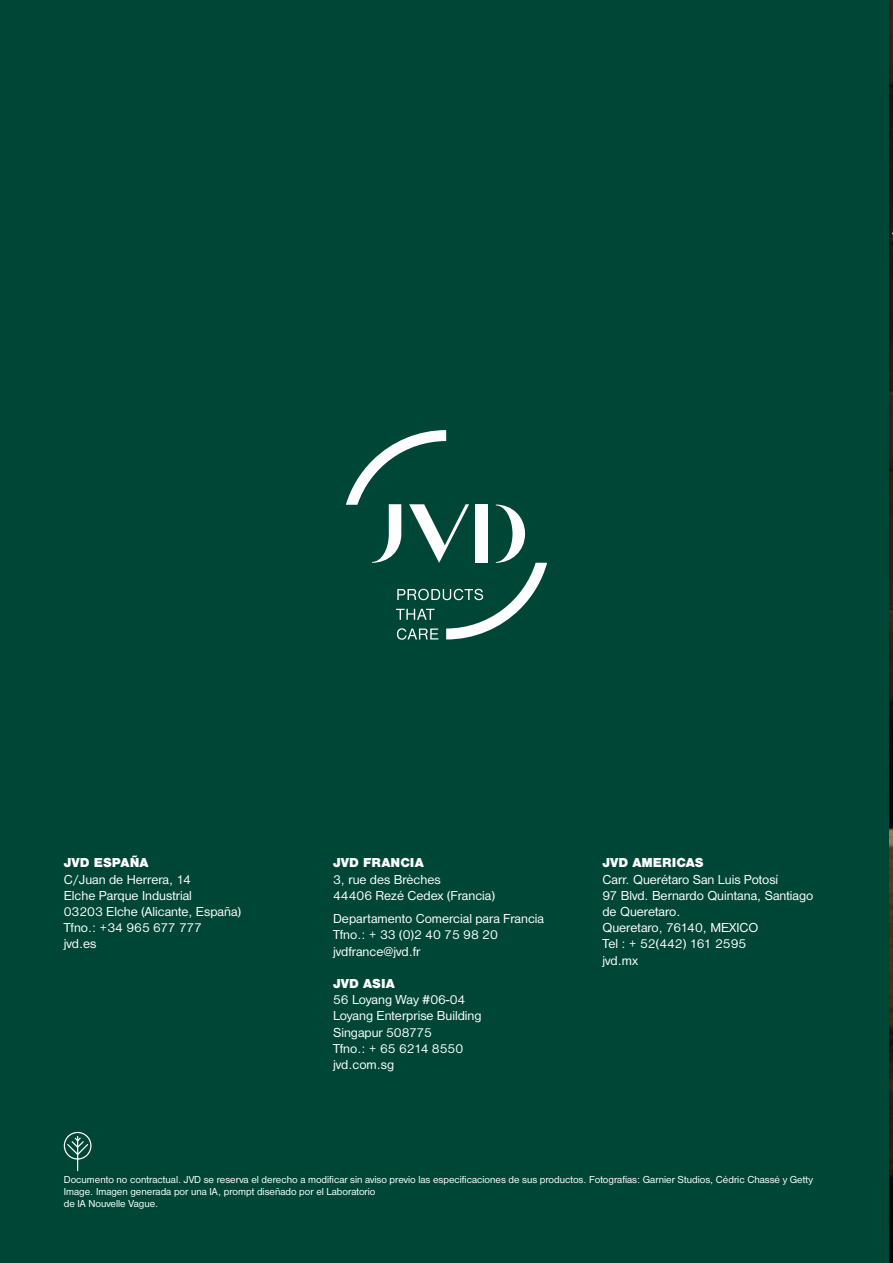
<style>
.page{position:relative;width:893px;height:1263px;background:#004636}
.page>*{position:absolute;margin:0;border:0;box-sizing:border-box;transform-origin:0 0}
.t1{font:13.5px/16.2px "Nimbus Sans DOT";color:#fff}
.t2{font:900 13.5px "Nimbus San";color:#fff}
.t3{font:10.5px/12px "Nimbus Sans DOT";color:#fff}
</style>
<div class="page">
<img style="left:890px;top:0;width:3px;height:1263px">
<svg style="left:346px;top:430px;width:201px;height:210px"></svg>
<svg style="left:64px;top:1132px;width:27px;height:39px"></svg>
<p class="t2" style="left:64px;top:855px;width:86px">JVD ESPAÑA</p>
<p class="t1" style="left:64px;top:871px;width:179px">C/Juan de Herrera, 14<br>Elche Parque Industrial<br>03203 Elche (Alicante, España)<br>Tfno.: +34 965 677 777<br>jvd.es</p>
<p class="t2" style="left:333px;top:855px;width:92px">JVD FRANCIA</p>
<p class="t1" style="left:333px;top:871px;width:163px">3, rue des Brèches<br>44406 Rezé Cedex (Francia)</p>
<p class="t1" style="left:333px;top:911px;width:213px">Departamento Comercial para Francia<br>Tfno.: + 33 (0)2 40 75 98 20 jvdfrance@jvd.fr</p>
<p class="t2" style="left:333px;top:976px;width:63px">JVD ASIA</p>
<p class="t1" style="left:333px;top:992px;width:150px">56 Loyang Way #06-04<br>Loyang Enterprise Building<br>Singapur 508775<br>Tfno.: + 65 6214 8550 jvd.com.sg</p>
<p class="t2" style="left:602px;top:855px;width:103px">JVD AMERICAS</p>
<p class="t1" style="left:602px;top:871px;width:212px">Carr. Querétaro San Luis Potosí<br>97 Blvd. Bernardo Quintana, Santiago de Queretaro.<br>Queretaro, 76140, MEXICO<br>Tel : + 52(442) 161 2595<br>jvd.mx</p>
<p class="t3" style="left:64px;top:1174px;width:751px">Documento no contractual. JVD se reserva el derecho a modificar sin aviso previo las especificaciones de sus productos. Fotografías: Garnier Studios, Cédric Chassé y Getty<br>Image. Imagen generada por una IA, prompt diseñado por el Laboratorio<br>de IA Nouvelle Vague.</p>
</div>
